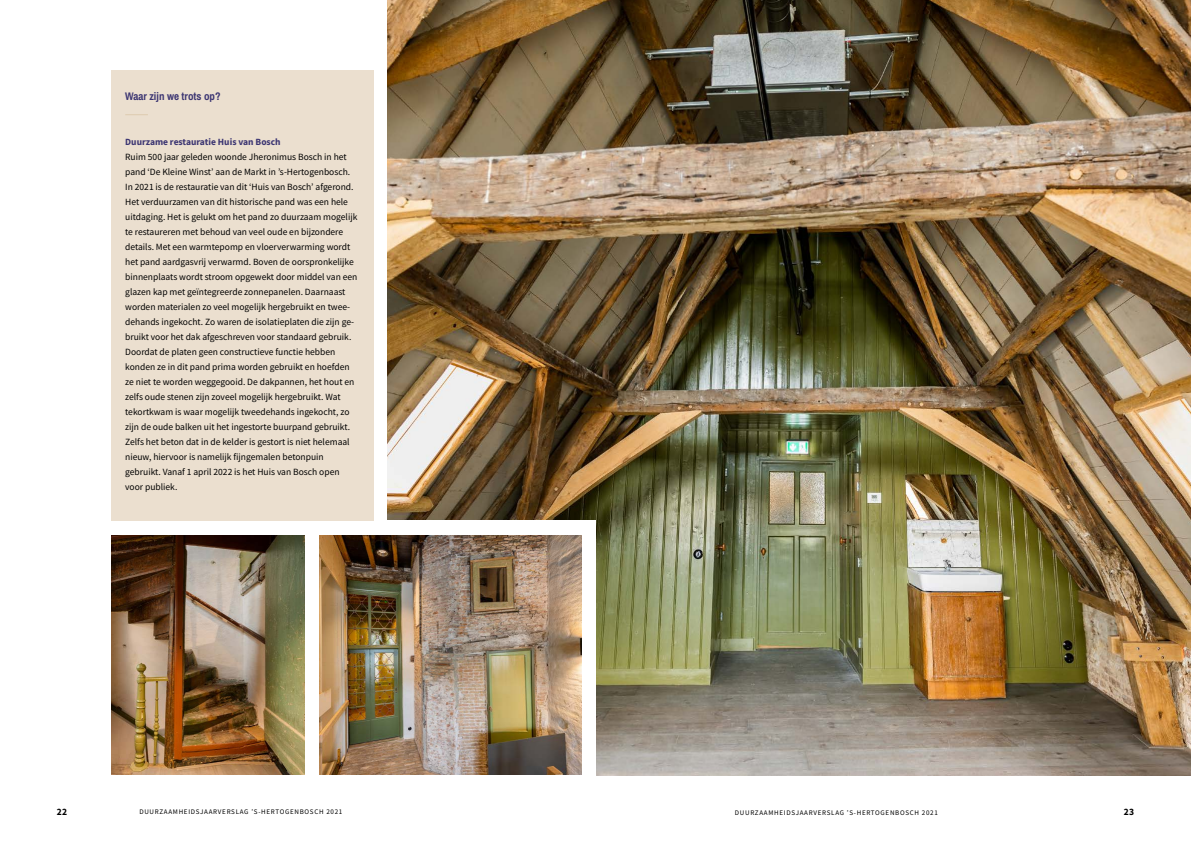
<style>
.page{position:relative;width:1191px;height:842px;background:#fff}
.page>*{position:absolute;margin:0;border:0;box-sizing:border-box;transform-origin:0 0}
.H3_-_Alineakop_-_Cam{font:11px "Archivo Narrow";color:#3c3572}
.P_-_Platte_tekst{font:9.5px/15px "Source Sans Pro";color:#000}
.H4_-_Tussenkopje{font:700 9.5px "Source Sans Pro";color:#3c3572}
.t1{font:700 9.5px "Source Sans Pro";color:#000}
.t2{font:7px "Source Sans Pro";letter-spacing:.1em;color:#000}
</style>
<div class="page">
<img style="left:387px;top:0;width:804px;height:775px">
<div style="left:305px;top:520px;width:290px;height:269px;background:#fff"></div>
<img style="left:319px;top:535px;width:262px;height:240px">
<img style="left:111px;top:535px;width:194px;height:240px">
<div style="left:111px;top:70px;width:262px;height:450px;background:#ebdfcf"></div>
<svg style="left:125px;top:114px;width:23px;height:1px"></svg>
<h3 class="H3_-_Alineakop_-_Cam" style="left:125px;top:88px;width:97px">Waar zijn we trots op?</h3>
<h4 class="H4_-_Tussenkopje" style="left:125px;top:135px;width:157px">Duurzame restauratie Huis van Bosch</h4>
<p class="P_-_Platte_tekst" style="left:125px;top:149px;width:234px">Ruim 500 jaar geleden woonde Jheronimus Bosch in het pand ‘De Kleine Winst’ aan de Markt in ’s-Hertogenbosch.<br>In 2021 is de restauratie van dit ‘Huis van Bosch’ afgerond.<br>Het verduurzamen van dit historische pand was een hele uitdaging. Het is gelukt om het pand zo duurzaam mogelijk te restaureren met behoud van veel oude en bijzondere details. Met een warmtepomp en vloerverwarming wordt het pand aardgasvrij verwarmd. Boven de oorspronkelijke binnenplaats wordt stroom opgewekt door middel van een glazen kap met geïntegreerde zonnepanelen. Daarnaast worden materialen zo veel mogelijk hergebruikt en twee&shy;dehands ingekocht. Zo waren de isolatieplaten die zijn ge&shy;bruikt voor het dak afgeschreven voor standaard gebruik.<br>Doordat de platen geen constructieve functie hebben konden ze in dit pand prima worden gebruikt en hoefden ze niet te worden weggegooid. De dakpannen, het hout en zelfs oude stenen zijn zoveel mogelijk hergebruikt. Wat tekortkwam is waar mogelijk tweedehands ingekocht, zo zijn de oude balken uit het ingestorte buurpand gebruikt.<br>Zelfs het beton dat in de kelder is gestort is niet helemaal nieuw, hiervoor is namelijk fijngemalen betonpuin gebruikt. Vanaf 1 april 2022 is het Huis van Bosch open voor publiek.</p>
<p class="t1" style="left:57px;top:805px;width:12px">22</p>
<p class="t2" style="left:139px;top:807px;width:204px">DUURZAAMHEIDSJAARVERSLAG ’S-HERTOGENBOSCH 2021</p>
<p class="t2" style="left:735px;top:808px;width:204px">DUURZAAMHEIDSJAARVERSLAG ’S-HERTOGENBOSCH 2021</p>
<p class="t1" style="left:1123px;top:805px;width:12px">23</p>
</div>
